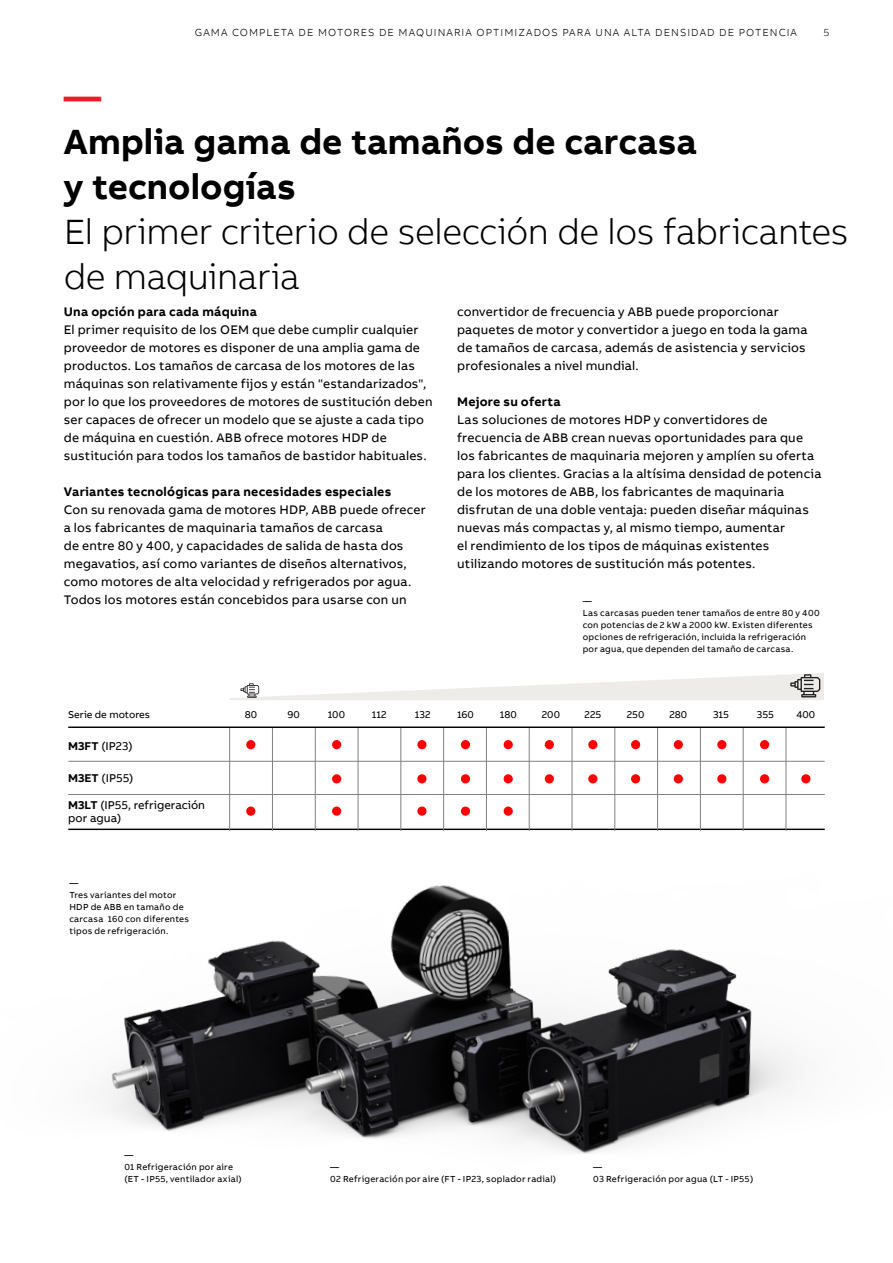
<style>
.page{position:relative;width:893px;height:1263px;background:#fff}
.page>*{position:absolute;margin:0;border:0;box-sizing:border-box;transform-origin:0 0}
.t1{font:700 37.5px "AB Bvoice";color:#ed1c29}
.t2{font:300 36px/45px "AB Bvoice";letter-spacing:-.015em;color:#000}
.t3{font:700 36px/45px "AB Bvoice";color:#000}
.t4{font:12.75px/18px "AB Bvoice";letter-spacing:.015em;color:#000}
.t5{font:700 12.75px "AB Bvoice";letter-spacing:.02em;color:#000}
.t6{font:11.55px/13px "AB Bvoice";color:#000}
.t7{font:300 10.5px "AB Bvoice";letter-spacing:.1em;color:#000}
.t8{font:10.2px "AB Bvoice";color:#000}
.t9{font:9px/12px "AB Bvoice";letter-spacing:.025em;color:#000}
.s1{font-weight:700}
</style>
<div class="page">
<img style="left:105px;top:885px;width:695px;height:269px">
<hr style="left:68px;top:726px;width:757px;height:2px;background:#000">
<hr style="left:68px;top:829px;width:757px;height:1px;background:#000">
<hr style="left:68px;top:794px;width:757px;height:1px;background:#808080">
<hr style="left:68px;top:761px;width:757px;height:1px;background:#808080">
<hr style="left:229px;top:728px;width:1px;height:103px;background:#808080">
<hr style="left:272px;top:728px;width:1px;height:103px;background:#808080">
<hr style="left:315px;top:728px;width:1px;height:103px;background:#808080">
<hr style="left:358px;top:728px;width:1px;height:103px;background:#808080">
<hr style="left:400px;top:728px;width:1px;height:103px;background:#808080">
<hr style="left:443px;top:728px;width:1px;height:103px;background:#808080">
<hr style="left:486px;top:728px;width:1px;height:103px;background:#808080">
<hr style="left:529px;top:728px;width:1px;height:103px;background:#808080">
<hr style="left:572px;top:728px;width:1px;height:103px;background:#808080">
<hr style="left:614px;top:728px;width:1px;height:103px;background:#808080">
<hr style="left:657px;top:728px;width:1px;height:103px;background:#808080">
<hr style="left:700px;top:728px;width:1px;height:103px;background:#808080">
<hr style="left:743px;top:728px;width:1px;height:103px;background:#808080">
<hr style="left:786px;top:728px;width:1px;height:103px;background:#808080">
<div style="left:246px;top:740px;width:9px;height:9px;background:#ff0001;border-radius:50%"></div>
<div style="left:246px;top:806px;width:9px;height:10px;background:#ff0001;border-radius:50%"></div>
<div style="left:332px;top:740px;width:9px;height:9px;background:#ff0001;border-radius:50%"></div>
<div style="left:332px;top:806px;width:9px;height:10px;background:#ff0001;border-radius:50%"></div>
<div style="left:332px;top:774px;width:9px;height:9px;background:#ff0001;border-radius:50%"></div>
<div style="left:417px;top:740px;width:10px;height:9px;background:#ff0001;border-radius:50%"></div>
<svg style="left:417px;top:806px;width:10px;height:10px"></svg>
<div style="left:417px;top:774px;width:10px;height:9px;background:#ff0001;border-radius:50%"></div>
<div style="left:461px;top:740px;width:9px;height:9px;background:#ff0001;border-radius:50%"></div>
<div style="left:461px;top:806px;width:9px;height:10px;background:#ff0001;border-radius:50%"></div>
<div style="left:461px;top:774px;width:9px;height:9px;background:#ff0001;border-radius:50%"></div>
<div style="left:504px;top:740px;width:9px;height:9px;background:#ff0001;border-radius:50%"></div>
<div style="left:504px;top:806px;width:9px;height:10px;background:#ff0001;border-radius:50%"></div>
<div style="left:504px;top:774px;width:9px;height:9px;background:#ff0001;border-radius:50%"></div>
<div style="left:545px;top:740px;width:9px;height:9px;background:#ff0001;border-radius:50%"></div>
<div style="left:545px;top:774px;width:9px;height:9px;background:#ff0001;border-radius:50%"></div>
<div style="left:588px;top:740px;width:9px;height:9px;background:#ff0001;border-radius:50%"></div>
<div style="left:588px;top:774px;width:9px;height:9px;background:#ff0001;border-radius:50%"></div>
<div style="left:631px;top:740px;width:9px;height:9px;background:#ff0001;border-radius:50%"></div>
<div style="left:631px;top:774px;width:9px;height:9px;background:#ff0001;border-radius:50%"></div>
<div style="left:674px;top:740px;width:9px;height:9px;background:#ff0001;border-radius:50%"></div>
<div style="left:674px;top:774px;width:9px;height:9px;background:#ff0001;border-radius:50%"></div>
<div style="left:717px;top:740px;width:9px;height:9px;background:#ff0001;border-radius:50%"></div>
<div style="left:717px;top:774px;width:9px;height:9px;background:#ff0001;border-radius:50%"></div>
<div style="left:760px;top:740px;width:9px;height:9px;background:#ff0001;border-radius:50%"></div>
<div style="left:760px;top:774px;width:9px;height:9px;background:#ff0001;border-radius:50%"></div>
<div style="left:801px;top:774px;width:9px;height:9px;background:#ff0001;border-radius:50%"></div>
<svg style="left:230px;top:673px;width:594px;height:27px"></svg>
<p class="t7" style="left:195px;top:26px;width:604px">GAMA COMPLETA DE MOTORES DE MAQUINARIA OPTIMIZADOS PARA UNA ALTA DENSIDAD DE POTENCIA</p>
<p class="t7" style="left:823px;top:26px;width:7px">5</p>
<h1 class="t1" style="left:64px;top:72px;width:39px">—</h1>
<h2 class="t3" style="left:64px;top:119px;width:635px">Amplia gama de tamaños de carcasa y tecnologías</h2>
<h2 class="t2" style="left:64px;top:209px;width:787px">El primer criterio de selección de los fabricantes de maquinaria</h2>
<p class="t5" style="left:64px;top:303px;width:195px">Una opción para cada máquina</p>
<p class="t4" style="left:64px;top:321px;width:370px">El primer requisito de los OEM que debe cumplir cualquier proveedor de motores es disponer de una amplia gama de productos. Los tamaños de carcasa de los motores de las máquinas son relativamente fijos y están "estandarizados", por lo que los proveedores de motores de sustitución deben ser capaces de ofrecer un modelo que se ajuste a cada tipo de máquina en cuestión. ABB ofrece motores HDP de sustitución para todos los tamaños de bastidor habituales.</p>
<p class="t5" style="left:64px;top:483px;width:329px">Variantes tecnológicas para necesidades especiales</p>
<p class="t4" style="left:64px;top:501px;width:363px">Con su renovada gama de motores HDP, ABB puede ofrecer a los fabricantes de maquinaria tamaños de carcasa<br>de entre 80 y 400, y capacidades de salida de hasta dos megavatios, así como variantes de diseños alternativos, como motores de alta velocidad y refrigerados por agua.<br>Todos los motores están concebidos para usarse con un</p>
<p class="t4" style="left:457px;top:303px;width:352px">convertidor de frecuencia y ABB puede proporcionar paquetes de motor y convertidor a juego en toda la gama de tamaños de carcasa, además de asistencia y servicios profesionales a nivel mundial.</p>
<p class="t5" style="left:457px;top:393px;width:105px">Mejore su oferta</p>
<p class="t4" style="left:457px;top:411px;width:366px">Las soluciones de motores HDP y convertidores de frecuencia de ABB crean nuevas oportunidades para que los fabricantes de maquinaria mejoren y amplíen su oferta para los clientes. Gracias a la altísima densidad de potencia de los motores de ABB, los fabricantes de maquinaria disfrutan de una doble ventaja: pueden diseñar máquinas nuevas más compactas y, al mismo tiempo, aumentar<br>el rendimiento de los tipos de máquinas existentes utilizando motores de sustitución más potentes.</p>
<p class="t9" style="left:583px;top:595px;width:238px">—<br>Las carcasas pueden tener tamaños de entre 80 y 400 con potencias de 2 kW a 2000 kW. Existen diferentes opciones de refrigeración, incluida la refrigeración por agua, que dependen del tamaño de carcasa.</p>
<p class="t8" style="left:68px;top:708px;width:83px">Serie de motores</p>
<p class="t6" style="left:68px;top:739px;width:66px"><span class="s1">M3FT</span> (IP23)</p>
<p class="t6" style="left:68px;top:771px;width:67px"><span class="s1">M3ET</span> (IP55)</p>
<p class="t6" style="left:68px;top:799px;width:138px"><span class="s1">M3LT</span> (IP55, refrigeración por agua)</p>
<p class="t9" style="left:69px;top:877px;width:121px">—<br>Tres variantes del motor<br>HDP de ABB en tamaño de carcasa 160 con diferentes tipos de refrigeración.</p>
<p class="t8" style="left:245px;top:708px;width:14px">80</p>
<p class="t8" style="left:288px;top:708px;width:14px">90</p>
<p class="t8" style="left:328px;top:708px;width:19px">100</p>
<p class="t8" style="left:372px;top:708px;width:16px">112</p>
<p class="t8" style="left:415px;top:708px;width:17px">132</p>
<p class="t8" style="left:457px;top:708px;width:18px">160</p>
<p class="t8" style="left:500px;top:708px;width:19px">180</p>
<p class="t8" style="left:542px;top:708px;width:20px">200</p>
<p class="t8" style="left:585px;top:708px;width:18px">225</p>
<p class="t8" style="left:627px;top:708px;width:19px">250</p>
<p class="t8" style="left:669px;top:708px;width:19px">280</p>
<p class="t8" style="left:713px;top:708px;width:18px">315</p>
<p class="t8" style="left:757px;top:708px;width:19px">355</p>
<p class="t8" style="left:796px;top:708px;width:20px">400</p>
<p class="t9" style="left:124px;top:1149px;width:119px">—<br>01 Refrigeración por aire (ET - IP55, ventilador axial)</p>
<p class="t9" style="left:330px;top:1161px;width:227px">—<br>02 Refrigeración por aire (FT - IP23, soplador radial)</p>
<p class="t9" style="left:593px;top:1161px;width:162px">—<br>03 Refrigeración por agua (LT - IP55)</p>
</div>
